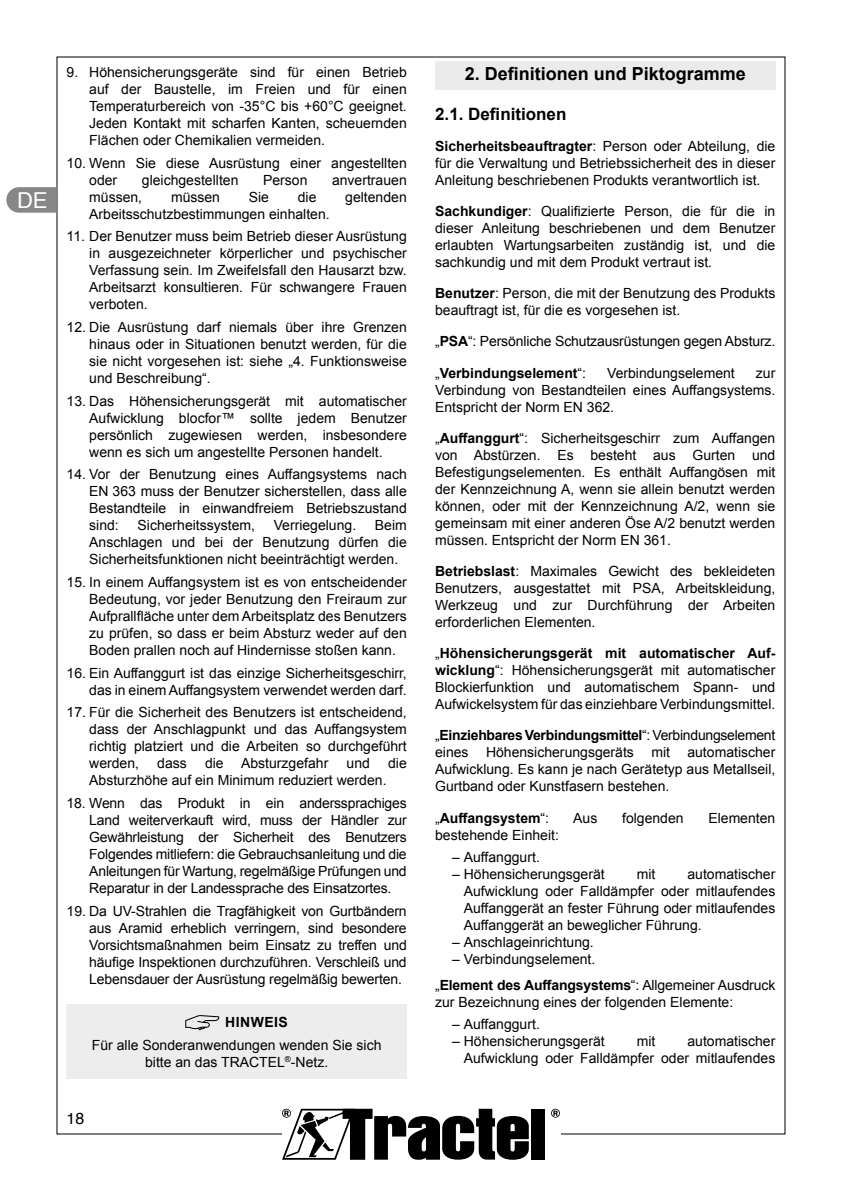
<style>
.page{position:relative;width:842px;height:1191px;background:#fff}
.page>*{position:absolute;margin:0;border:0;box-sizing:border-box;transform-origin:0 0}
.t1{font:22px "Helvetica";color:#fff}
.t2{font:700 18px "Arial";color:#000}
.t3{font:700 17px "Arial";color:#000}
.t4{font:16px "Helvetica";color:#000}
.t5{font:14px/17px "Arial";color:#000;text-align:justify}
.t6{font:700 14px "Arial";color:#000}
.t7{font:700 14px "Arial";letter-spacing:.035em;color:#000}
.s1{font-weight:700}
.s2{font-weight:400}
</style>
<div class="page">
<div style="left:531px;top:1109px;width:13px;height:50px;background:#000"></div>
<svg style="left:282px;top:1108px;width:247px;height:51px"></svg>
<svg style="left:551px;top:1108px;width:9px;height:9px"></svg>
<svg style="left:6px;top:187px;width:51px;height:26px"></svg>
<div style="left:67px;top:1003px;width:340px;height:75px;background:#ededed"></div>
<svg style="left:185px;top:1015px;width:34px;height:15px"></svg>
<div style="left:435px;top:61px;width:340px;height:28px;background:#ecebec"></div>
<h1 class="t1" style="left:17px;top:183px;width:32px">DE</h1>
<p class="t5" style="left:89px;top:64px;width:319px;text-indent:-23px">9. Höhensicherungsgeräte sind für einen Betrieb auf der Baustelle, im Freien und für einen Temperaturbereich von -35°C bis +60°C geeignet.<br>Jeden Kontakt mit scharfen Kanten, scheuernden Flächen oder Chemikalien vermeiden.</p>
<p class="t5" style="left:89px;top:154px;width:319px;text-indent:-23px">10. Wenn Sie diese Ausrüstung einer angestellten oder</p>
<p class="t5" style="left:142px;top:171px;width:98px">gleichgestellten</p>
<p class="t5" style="left:263px;top:171px;width:46px">Person</p>
<p class="t5" style="left:332px;top:171px;width:76px">anvertrauen</p>
<p class="t5" style="left:89px;top:188px;width:54px">müssen,</p>
<p class="t5" style="left:171px;top:188px;width:51px">müssen</p>
<p class="t5" style="left:249px;top:188px;width:22px">Sie</p>
<p class="t5" style="left:298px;top:188px;width:20px">die</p>
<p class="t5" style="left:345px;top:188px;width:63px">geltenden</p>
<p class="t5" style="left:89px;top:205px;width:242px">Arbeitsschutzbestimmungen einhalten.</p>
<p class="t5" style="left:89px;top:228px;width:319px;text-indent:-23px">11. Der Benutzer muss beim Betrieb dieser Ausrüstung in ausgezeichneter körperlicher und psychischer Verfassung sein. Im Zweifelsfall den Hausarzt bzw.<br>Arbeitsarzt konsultieren. Für schwangere Frauen verboten.</p>
<p class="t5" style="left:89px;top:318px;width:319px;text-indent:-23px">12. Die Ausrüstung darf niemals über ihre Grenzen hinaus oder in Situationen benutzt werden, für die sie nicht vorgesehen ist: siehe „4. Funktionsweise und Beschreibung“.</p>
<p class="t5" style="left:89px;top:392px;width:319px;text-indent:-23px">13. Das Höhensicherungsgerät mit automatischer Aufwicklung blocfor™ sollte jedem Benutzer persönlich zugewiesen werden, insbesondere wenn es sich um angestellte Personen handelt.</p>
<p class="t5" style="left:89px;top:466px;width:319px;text-indent:-23px">14. Vor der Benutzung eines Auffangsystems nach EN 363 muss der Benutzer sicherstellen, dass alle Bestandteile in einwandfreiem Betriebszustand sind:</p>
<p class="t5" style="left:138px;top:517px;width:119px">Sicherheitssystem,</p>
<p class="t5" style="left:274px;top:517px;width:84px">Verriegelung.</p>
<p class="t5" style="left:89px;top:517px;width:319px;text-indent:286px">Beim Anschlagen und bei der Benutzung dürfen die Sicherheitsfunktionen nicht beeinträchtigt werden.</p>
<p class="t5" style="left:89px;top:573px;width:319px;text-indent:-23px">15. In einem Auffangsystem ist es von entscheidender Bedeutung, vor jeder Benutzung den Freiraum zur Aufprallfläche unter dem Arbeitsplatz des Benutzers zu prüfen, so dass er beim Absturz weder auf den Boden prallen noch auf Hindernisse stoßen kann.</p>
<p class="t5" style="left:67px;top:664px;width:342px;text-align:right">16. Ein Auffanggurt ist das einzige Sicherheitsgeschirr, das in einem Auffangsystem verwendet werden darf.</p>
<p class="t5" style="left:89px;top:704px;width:319px;text-indent:-23px">17. Für die Sicherheit des Benutzers ist entscheidend, dass der Anschlagpunkt und das Auffangsystem richtig platziert und die Arbeiten so durchgeführt werden,</p>
<p class="t5" style="left:157px;top:755px;width:31px">dass</p>
<p class="t5" style="left:205px;top:755px;width:125px">die Absturzgefahr</p>
<p class="t5" style="left:347px;top:755px;width:25px">und</p>
<p class="t5" style="left:388px;top:755px;width:20px">die</p>
<p class="t5" style="left:89px;top:772px;width:299px">Absturzhöhe auf ein Minimum reduziert werden.</p>
<p class="t5" style="left:89px;top:794px;width:319px;text-indent:-23px">18. Wenn das Produkt in ein anderssprachiges Land weiterverkauft wird, muss der Händler zur Gewährleistung der Sicherheit des Benutzers Folgendes mitliefern: die Gebrauchsanleitung und die Anleitungen für Wartung, regelmäßige Prüfungen und Reparatur in der Landessprache des Einsatzortes.</p>
<p class="t5" style="left:89px;top:902px;width:319px;text-indent:-23px">19. Da UV-Strahlen die Tragfähigkeit von Gurtbändern aus Aramid erheblich verringern, sind besondere Vorsichtsmaßnahmen beim Einsatz zu treffen und häufige Inspektionen durchzuführen. Verschleiß und Lebensdauer der Ausrüstung regelmäßig bewerten.</p>
<p class="t7" style="left:225px;top:1012px;width:64px">HINWEIS</p>
<p class="t5" style="left:92px;top:1036px;width:291px;text-align:center">Für alle Sonderanwendungen wenden Sie sich bitte an das TRACTEL<sup>®</sup>-Netz.</p>
<p class="t4" style="left:67px;top:1106px;width:19px">18</p>
<p class="t2" style="left:465px;top:61px;width:283px">2. Definitionen und Piktogramme</p>
<p class="t3" style="left:435px;top:102px;width:133px">2.1. Definitionen</p>
<p class="t5" style="left:435px;top:137px;width:342px"><span class="s1">Sicherheitsbeauftragter</span>: Person oder Abteilung, die für die Verwaltung und Betriebssicherheit des in dieser Anleitung beschriebenen Produkts verantwortlich ist.</p>
<p class="t5" style="left:435px;top:203px;width:342px"><span class="s1">Sachkundiger</span>: Qualifizierte Person, die für die in dieser Anleitung beschriebenen und dem Benutzer erlaubten Wartungsarbeiten zuständig ist, und die sachkundig und mit dem Produkt vertraut ist.</p>
<p class="t5" style="left:435px;top:285px;width:342px"><span class="s1">Benutzer</span>: Person, die mit der Benutzung des Produkts beauftragt ist, für die es vorgesehen ist.</p>
<p class="t5" style="left:435px;top:333px;width:342px">„<span class="s1">PSA</span>“: Persönliche Schutzausrüstungen gegen Absturz.</p>
<p class="t6" style="left:435px;top:363px;width:152px"><span class="s2">„</span>Verbindungselement<span class="s2">“:</span></p>
<p class="t5" style="left:607px;top:364px;width:129px">Verbindungselement</p>
<p class="t5" style="left:435px;top:364px;width:342px;text-indent:321px">zur Verbindung von Bestandteilen eines Auffangsystems.<br>Entspricht der Norm EN 362.</p>
<p class="t5" style="left:435px;top:429px;width:342px">„<span class="s1">Auffanggurt</span>“: Sicherheitsgeschirr zum Auffangen von Abstürzen. Es besteht aus Gurten und Befestigungselementen. Es enthält Auffangösen mit der Kennzeichnung A, wenn sie allein benutzt werden können, oder mit der Kennzeichnung A/2, wenn sie gemeinsam mit einer anderen Öse A/2 benutzt werden müssen. Entspricht der Norm EN 361.</p>
<p class="t5" style="left:435px;top:562px;width:342px"><span class="s1">Betriebslast</span>: Maximales Gewicht des bekleideten Benutzers, ausgestattet mit PSA, Arbeitskleidung, Werkzeug und zur Durchführung der Arbeiten erforderlichen Elementen.</p>
<p class="t5" style="left:435px;top:645px;width:342px">„<span class="s1">Höhensicherungsgerät mit automatischer Auf&shy;wicklung</span>“: Höhensicherungsgerät mit automatischer Blockierfunktion und automatischem Spann- und Aufwickelsystem für das einziehbare Verbindungsmittel.</p>
<p class="t5" style="left:435px;top:727px;width:342px">„<span class="s1">Einziehbares Verbindungsmittel</span>“: Verbindungselement eines Höhensicherungsgeräts mit automatischer Aufwicklung. Es kann je nach Gerätetyp aus Metallseil, Gurtband oder Kunstfasern bestehen.</p>
<p class="t6" style="left:435px;top:807px;width:116px"><span class="s2">„</span>Auffangsystem<span class="s2">“:</span></p>
<p class="t5" style="left:573px;top:809px;width:26px">Aus</p>
<p class="t5" style="left:622px;top:809px;width:63px">folgenden</p>
<p class="t5" style="left:708px;top:809px;width:68px">Elementen</p>
<p class="t5" style="left:435px;top:826px;width:125px">bestehende Einheit:</p>
<p class="t5" style="left:452px;top:849px;width:89px">– Auffanggurt.</p>
<p class="t5" style="left:452px;top:866px;width:154px">– Höhensicherungsgerät</p>
<p class="t5" style="left:637px;top:866px;width:20px">mit</p>
<p class="t5" style="left:464px;top:866px;width:313px;text-indent:224px">automatischer Aufwicklung oder Falldämpfer oder mitlaufendes Auffanggerät an fester Führung oder mitlaufendes Auffanggerät an beweglicher Führung.</p>
<p class="t5" style="left:452px;top:934px;width:143px">– Anschlageinrichtung.</p>
<p class="t5" style="left:435px;top:946px;width:342px;line-height:25.6px;text-indent:17px">– Verbindungselement.<br>„<span class="s1">Element des Auffangsystems</span>“: Allgemeiner Ausdruck</p>
<p class="t5" style="left:435px;top:993px;width:300px">zur Bezeichnung eines der folgenden Elemente:</p>
<p class="t5" style="left:452px;top:1016px;width:89px">– Auffanggurt.</p>
<p class="t5" style="left:452px;top:1033px;width:154px">– Höhensicherungsgerät</p>
<p class="t5" style="left:637px;top:1033px;width:20px">mit</p>
<p class="t5" style="left:464px;top:1033px;width:313px;text-align:right">automatischer<br>Aufwicklung oder Falldämpfer oder mitlaufendes</p>
</div>
